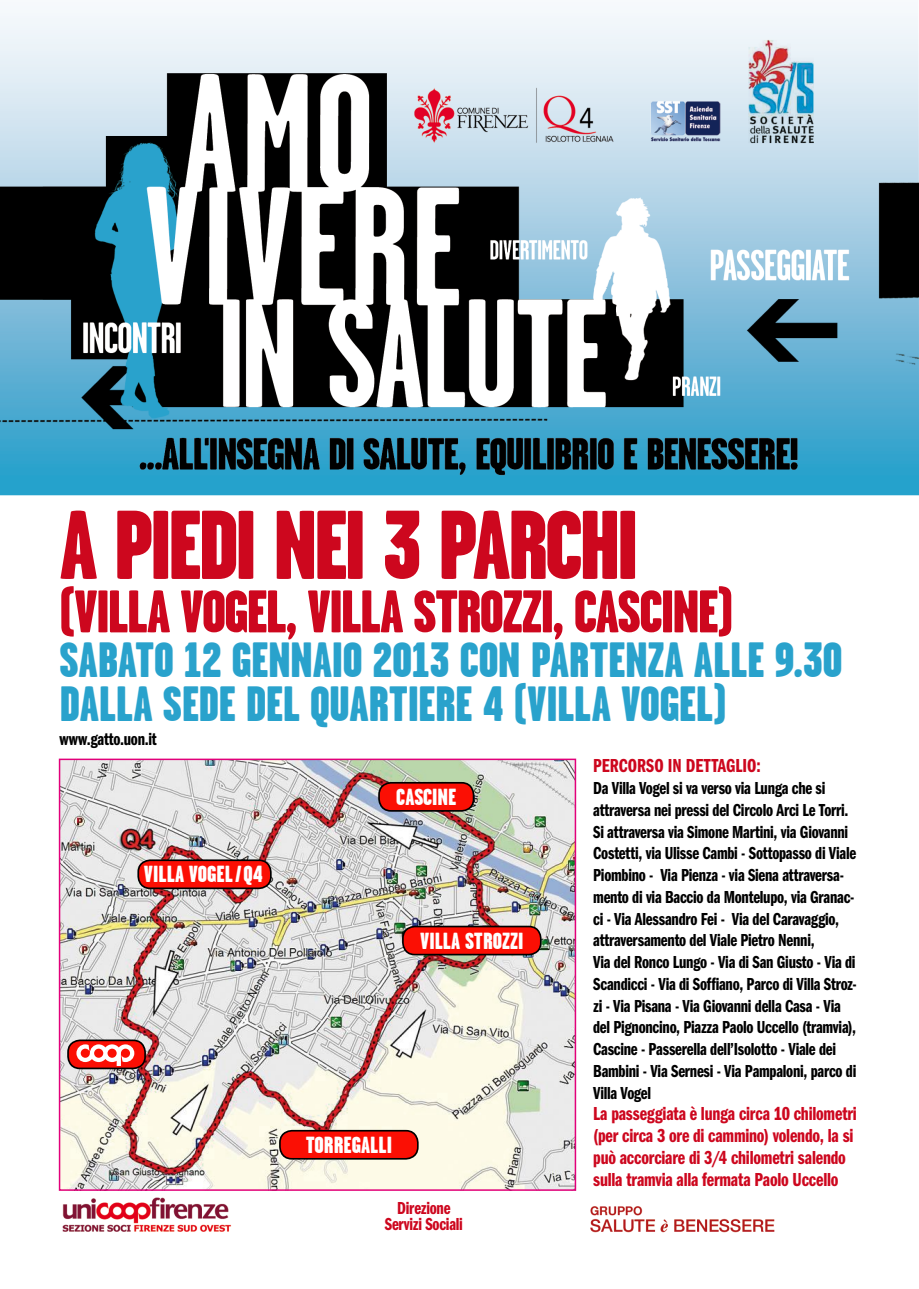
<style>
.page{position:relative;width:919px;height:1289px;background:#fff}
.page>*{position:absolute;margin:0;border:0;box-sizing:border-box;transform-origin:0 0}
.t1{font:900 97.5px "Garage Gothic";letter-spacing:-.04em;color:#cd071e}
.t2{font:900 60px "Garage Gothic";letter-spacing:-.03em;color:#cd071e}
.t3{font:900 49.5px/43.8px "Garage Gothic";letter-spacing:-.01em;color:#29a2cc}
.t4{font:900 23.25px "Garage Gothic";color:#fff}
.t5{font:19.5px/21.8px "ITC Franklin Gothic Std Dm Cp";letter-spacing:-.01em;color:#cd071e}
.t6{font:18px/21.8px "ITC Franklin Gothic Std Dm Cp";letter-spacing:-.015em;color:#000}
.t7{font:18px "ITC Franklin Gothic Std Dm Cp";letter-spacing:-.015em;color:#cd071e}
</style>
<div class="page">
<img style="left:0;top:13px;width:918px;height:1220px">
<img style="left:62px;top:761px;width:511px;height:426px">
<div style="left:59px;top:758px;width:517px;height:432px;border:2px solid #e2007a"></div>
<div style="left:138px;top:860px;width:133px;height:28px;background:#fb0f04;border-radius:12px"></div>
<div style="left:137px;top:859px;width:134px;height:30px;border:2px solid #000;border-radius:12px"></div>
<div style="left:68px;top:1040px;width:77px;height:28px;background:#fb0f04;border-radius:12px"></div>
<div style="left:67px;top:1039px;width:79px;height:30px;border:2px solid #000;border-radius:12px"></div>
<div style="left:379px;top:782px;width:94px;height:28px;background:#fb0f04;border-radius:12px"></div>
<div style="left:378px;top:782px;width:96px;height:29px;border:2px solid #000;border-radius:12px"></div>
<div style="left:403px;top:926px;width:137px;height:28px;background:#fb0f04;border-radius:12px"></div>
<div style="left:402px;top:925px;width:139px;height:30px;border:2px solid #000;border-radius:12px"></div>
<div style="left:280px;top:1130px;width:138px;height:28px;background:#fb0f04;border-radius:12px"></div>
<div style="left:279px;top:1129px;width:139px;height:30px;border:2px solid #000;border-radius:12px"></div>
<svg style="left:76px;top:1044px;width:58px;height:21px"></svg>
<p class="t1" style="left:60px;top:492px;width:581px">A PIEDI NEI 3 PARCHI</p>
<p class="t2" style="left:60px;top:578px;width:675px">(VILLA VOGEL, VILLA STROZZI, CASCINE)</p>
<p class="t3" style="left:60px;top:637px;width:784px">SABATO 12 GENNAIO 2013 CON PARTENZA ALLE 9.30<br>DALLA SEDE DEL QUARTIERE 4 (VILLA VOGEL)</p>
<p class="t5" style="left:593px;top:755px;width:169px">PERCORSO IN DETTAGLIO:</p>
<p class="t6" style="left:593px;top:777px;width:257px">Da Villa Vogel si va verso via Lunga che si attraversa nei pressi del Circolo Arci Le Torri.</p>
<p class="t6" style="left:593px;top:821px;width:264px">Si attraversa via Simone Martini, via Giovanni Costetti, via Ulisse Cambi - Sottopasso di Viale Piombino - Via Pienza - via Siena attraversa&shy;mento di via Baccio da Montelupo, via Granac&shy;ci - Via Alessandro Fei - Via del Caravaggio, attraversamento del Viale Pietro Nenni,</p>
<p class="t6" style="left:593px;top:951px;width:265px">Via del Ronco Lungo - Via di San Giusto - Via di Scandicci - Via di Soffiano, Parco di Villa Stroz&shy;zi - Via Pisana - Via Giovanni della Casa - Via del Pignoncino, Piazza Paolo Uccello (tramvia), Cascine - Passerella dell’Isolotto - Viale dei Bambini - Via Sernesi - Via Pampaloni, parco di Villa Vogel</p>
<p class="t5" style="left:593px;top:1103px;width:265px">La passeggiata è lunga circa 10 chilometri (per circa 3 ore di cammino) volendo, la si può accorciare di 3/4 chilometri salendo sulla tramvia alla fermata Paolo Uccello</p>
<p class="t6" style="left:60px;top:729px;width:99px">www.gatto.uon.it</p>
<p class="t4" style="left:396px;top:784px;width:62px">CASCINE</p>
<p class="t4" style="left:144px;top:861px;width:121px">VILLA VOGEL / Q4</p>
<p class="t4" style="left:420px;top:927px;width:105px">VILLA STROZZI</p>
<p class="t4" style="left:306px;top:1132px;width:88px">TORREGALLI</p>
<p class="t7" style="left:397px;top:1198px;width:55px">Direzione</p>
<p class="t7" style="left:385px;top:1214px;width:80px">Servizi Sociali</p>
</div>
